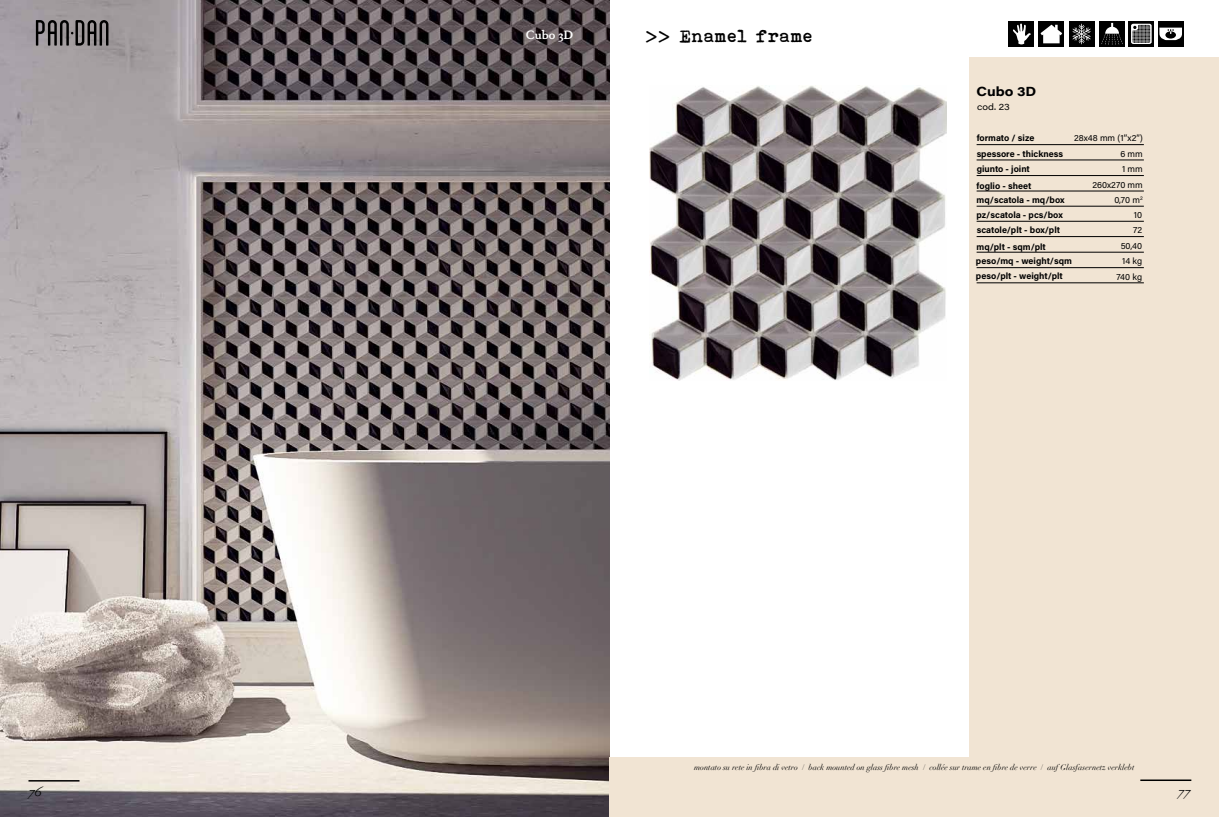
<style>
.page{position:relative;width:1219px;height:817px;background:#fff}
.page>*{position:absolute;margin:0;border:0;box-sizing:border-box;transform-origin:0 0}
.t1{font:18px "Bohemian typewriter";color:#000}
.t2{font:italic 300 14px "Dapifer";color:#000}
.t3{font:700 13px "Acumin Pro Wide";color:#000}
.t4{font:600 12px "Dapifer";color:#fff}
.t5{font:700 9px/15.9px "Acumin Pro";color:#000}
.t6{font:9px/15.2px "Acumin Pro";color:#000;text-align:right}
.t7{font:9px "Acumin Pro Wide";color:#000}
.t8{font:italic 8px "Didot";color:#000}
.s1{font-weight:700;font-style:normal}
</style>
<div class="page">
<img style="left:0;top:0;width:609px;height:816px">
<hr style="left:28px;top:779px;width:52px;height:2px;background:#000">
<svg style="left:36px;top:20px;width:72px;height:26px;background:#5e5b5c"></svg>
<div style="left:969px;top:57px;width:250px;height:700px;background:#f1e4d3"></div>
<div style="left:609px;top:757px;width:610px;height:59px;background:#f1e4d3"></div>
<hr style="left:1140px;top:779px;width:51px;height:1px;background:#000">
<div style="left:1099px;top:21px;width:26px;height:25px;background:#000"></div>
<svg style="left:1101px;top:23px;width:22px;height:22px"></svg>
<svg style="left:1129px;top:21px;width:25px;height:25px"></svg>
<svg style="left:1131px;top:24px;width:21px;height:20px"></svg>
<div style="left:1158px;top:21px;width:25px;height:25px;background:#000"></div>
<svg style="left:1159px;top:28px;width:23px;height:12px"></svg>
<div style="left:1008px;top:21px;width:26px;height:26px;background:#000"></div>
<svg style="left:1013px;top:23px;width:18px;height:21px"></svg>
<div style="left:1039px;top:21px;width:25px;height:26px;background:#000"></div>
<svg style="left:1040px;top:25px;width:22px;height:18px"></svg>
<div style="left:1069px;top:21px;width:25px;height:26px;background:#000"></div>
<svg style="left:1072px;top:23px;width:19px;height:21px"></svg>
<img style="left:649px;top:85px;width:298px;height:295px">
<hr style="left:977px;top:144px;width:167px;height:1px;background:#000">
<hr style="left:977px;top:221px;width:167px;height:1px;background:#000">
<hr style="left:977px;top:160px;width:167px;height:1px;background:#000">
<hr style="left:977px;top:236px;width:167px;height:1px;background:#000">
<hr style="left:977px;top:175px;width:167px;height:1px;background:#000">
<hr style="left:977px;top:252px;width:167px;height:1px;background:#000">
<hr style="left:977px;top:191px;width:167px;height:1px;background:#000">
<hr style="left:977px;top:206px;width:167px;height:1px;background:#000">
<hr style="left:977px;top:267px;width:167px;height:1px;background:#000">
<hr style="left:977px;top:282px;width:167px;height:1px;background:#000">
<h2 class="t2" style="left:28px;top:781px;width:15px">76</h2>
<h3 class="t4" style="left:526px;top:26px;width:49px">Cubo 3D</h3>
<h1 class="t1" style="left:646px;top:25px;width:169px">&gt;&gt; Enamel frame</h1>
<h3 class="t3" style="left:977px;top:82px;width:61px">Cubo 3D</h3>
<p class="t7" style="left:977px;top:100px;width:34px">cod. 23</p>
<p class="t5" style="left:977px;top:130px;width:59px">formato / size</p>
<p class="t5" style="left:977px;top:145px;width:88px">spessore - thickness giunto - joint<br>foglio - sheet</p>
<p class="t5" style="left:977px;top:192px;width:90px;line-height:15.2px">mq/scatola - mq/box pz/scatola - pcs/box scatole/plt - box/plt</p>
<p class="t6" style="left:1074px;top:130px;width:70px">28x48 mm (1’’x2”)</p>
<p class="t6" style="left:1120px;top:146px;width:24px">6 mm</p>
<p class="t6" style="left:1122px;top:161px;width:22px">1 mm</p>
<p class="t6" style="left:1092px;top:177px;width:52px">260x270 mm<br>0,70 m<sup>2</sup></p>
<p class="t6" style="left:1134px;top:207px;width:10px">10</p>
<p class="t6" style="left:1133px;top:222px;width:11px">72</p>
<p class="t5" style="left:976px;top:238px;width:98px;line-height:14.9px">mq/plt - sqm/plt peso/mq - weight/sqm peso/plt - weight/plt</p>
<p class="t6" style="left:1121px;top:238px;width:23px">50,40</p>
<p class="t6" style="left:1116px;top:253px;width:27px">14 kg<br>740 kg</p>
<p class="t8" style="left:694px;top:762px;width:442px">montato su rete in fibra di vetro <span class="s1">/</span> back mounted on glass fibre mesh <span class="s1">/</span> collée sur trame en fibre de verre <span class="s1">/</span> auf Glasfasernetz verklebt</p>
<h2 class="t2" style="left:1178px;top:781px;width:14px">77</h2>
</div>
